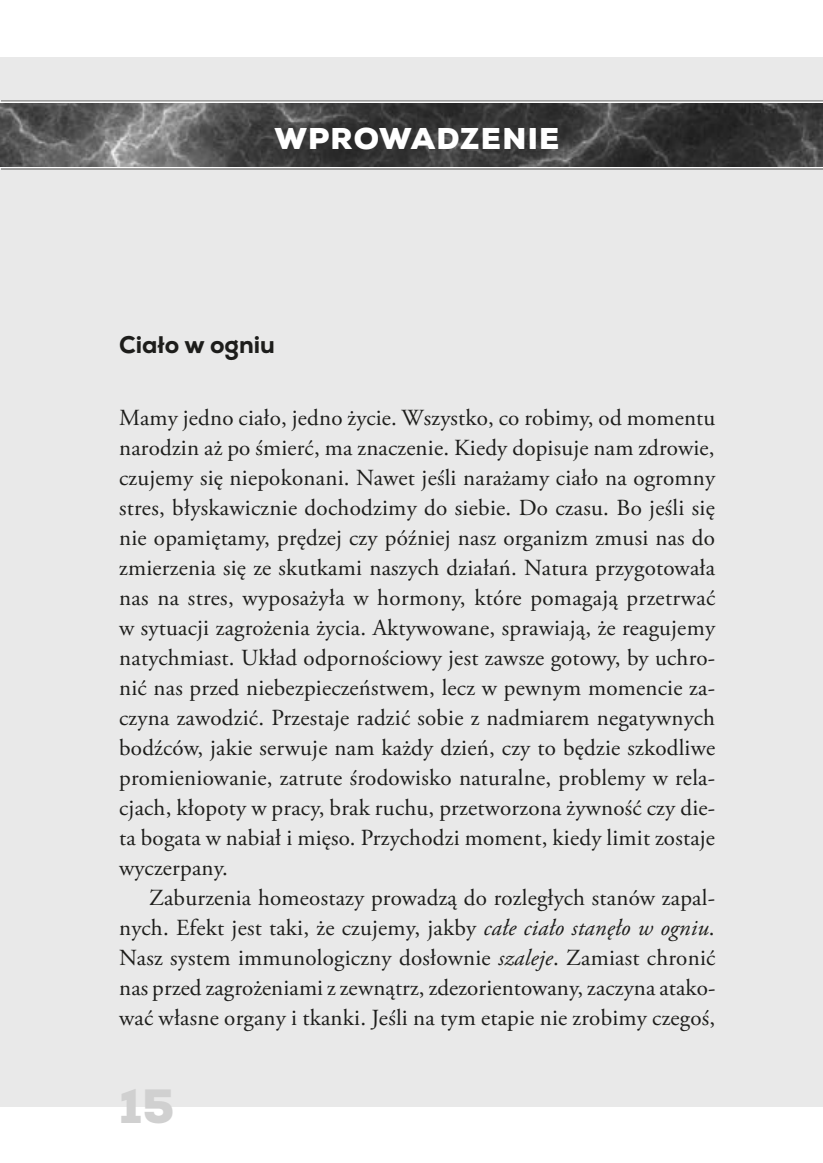
<style>
.page{position:relative;width:823px;height:1163px;background:#fff}
.page>*{position:absolute;margin:0;border:0;box-sizing:border-box;transform-origin:0 0}
.t1{font:900 48px "Nexa";color:#d0d0d0}
.t2{font:900 30px "Nexa";letter-spacing:.04em;color:#fff}
.t3{font:800 24px "Nexa";color:#1d1d1b}
.t4{font:23px/30px "Adobe Garamond Pro";letter-spacing:.01em;color:#1d1d1b;text-align:justify}
.s1{font-style:italic}
</style>
<div class="page">
<div style="left:0;top:57px;width:822px;height:1049px;background:#e9e9e9"></div>
<svg style="left:0;top:101px;width:822px;height:68px;background:#bbb"></svg>
<img style="left:0;top:103px;width:822px;height:63px">
<h2 class="t2" style="left:275px;top:119px;width:286px">WPROWADZENIE</h2>
<p class="t3" style="left:119px;top:329px;width:157px">Ciało w ogniu</p>
<p class="t4" style="left:119px;top:403px;width:597px">Mamy jedno ciało, jedno życie. Wszystko, co robimy, od momentu narodzin aż po śmierć, ma znaczenie. Kiedy dopisuje nam zdrowie, czujemy się niepokonani. Nawet jeśli narażamy ciało na ogromny stres, błyskawicznie dochodzimy do siebie. Do czasu. Bo jeśli się nie opamiętamy, prędzej czy później nasz organizm zmusi nas do zmierzenia się ze skutkami naszych działań. Natura przygotowała nas na stres, wyposażyła w hormony, które pomagają przetrwać w sytuacji zagrożenia życia. Aktywowane, sprawiają, że reagujemy natychmiast. Układ odpornościowy jest zawsze gotowy, by uchro&shy;nić nas przed niebezpieczeństwem, lecz w pewnym momencie za&shy;czyna zawodzić. Przestaje radzić sobie z nadmiarem negatywnych bodźców, jakie serwuje nam każdy dzień, czy to będzie szkodliwe promieniowanie, zatrute środowisko naturalne, problemy w rela&shy;cjach, kłopoty w pracy, brak ruchu, przetworzona żywność czy die&shy;ta bogata w nabiał i mięso. Przychodzi moment, kiedy limit zostaje wyczerpany.</p>
<p class="t4" style="left:119px;top:883px;width:597px;text-indent:30px">Zaburzenia homeostazy prowadzą do rozległych stanów zapal&shy;nych. Efekt jest taki, że czujemy, jakby <span class="s1">całe ciało stanęło w ogniu</span>.<br>Nasz system immunologiczny dosłownie <span class="s1">szaleje</span>. Zamiast chronić nas przed zagrożeniami z zewnątrz, zdezorientowany, zaczyna atako&shy;wać własne organy i tkanki. Jeśli na tym etapie nie zrobimy czegoś,</p>
<h1 class="t1" style="left:119px;top:1075px;width:57px">15</h1>
</div>
